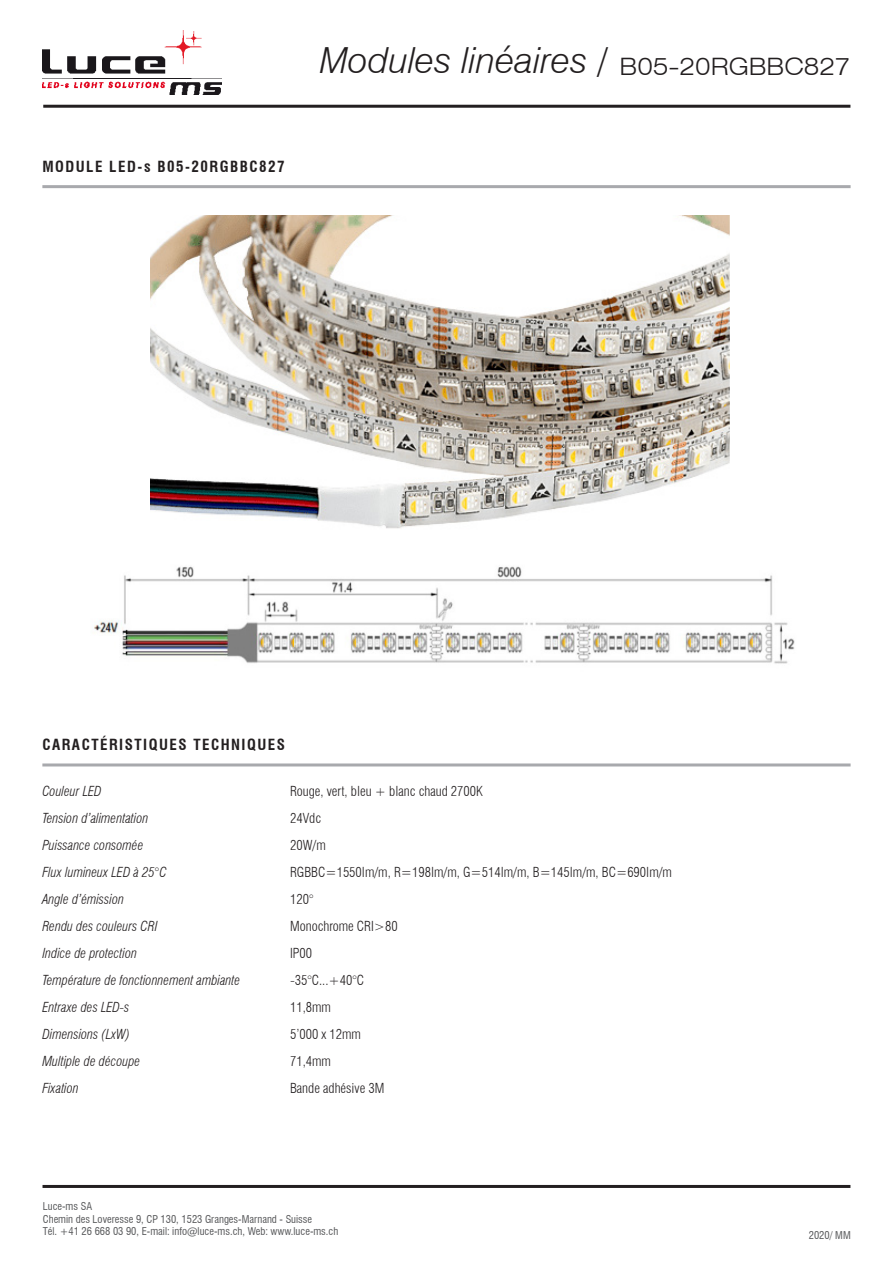
<style>
.page{position:relative;width:893px;height:1263px;background:#fff}
.page>*{position:absolute;margin:0;border:0;box-sizing:border-box;transform-origin:0 0}
.t1{font:italic 300 36px "Swiss 721 BT";color:#231f20}
.t2{font:300 expanded 24px "Swiss 721 BT";color:#231f20}
.t3{font:700 condensed 15px "Swiss 721 BT";letter-spacing:.1em;color:#231f20}
.t4{font:italic 300 condensed 13.5px "Swiss 721 BT";color:#231f20}
.t5{font:300 condensed 13.5px "Swiss 721 BT";color:#231f20}
.t6{font:condensed 10.5px "Swiss 721 BT";color:#57585a}
</style>
<div class="page">
<hr style="left:43px;top:105px;width:807px;height:3px;background:#231f20">
<img style="left:42px;top:30px;width:179px;height:64px">
<hr style="left:43px;top:1185px;width:807px;height:3px;background:#231f20">
<img style="left:151px;top:215px;width:578px;height:314px">
<hr style="left:42px;top:185px;width:809px;height:3px;background:#a8a9ad">
<hr style="left:42px;top:763px;width:809px;height:3px;background:#a8a9ad">
<img style="left:94px;top:566px;width:701px;height:98px">
<p class="t3" style="left:42px;top:157px;width:244px">MODULE LED-s B05-20RGBBC827</p>
<p class="t1" style="left:320px;top:39px;width:290px">Modules linéaires /</p>
<p class="t2" style="left:620px;top:52px;width:232px">B05-20RGBBC827</p>
<p class="t3" style="left:42px;top:735px;width:244px">CARACTÉRISTIQUES TECHNIQUES</p>
<p class="t4" style="left:42px;top:782px;width:61px">Couleur LED</p>
<p class="t4" style="left:42px;top:809px;width:107px">Tension d’alimentation</p>
<p class="t4" style="left:42px;top:836px;width:103px">Puissance consomée</p>
<p class="t4" style="left:42px;top:863px;width:126px">Flux lumineux LED à 25°C</p>
<p class="t4" style="left:42px;top:890px;width:83px">Angle d’émission</p>
<p class="t4" style="left:42px;top:917px;width:117px">Rendu des couleurs CRI</p>
<p class="t4" style="left:42px;top:944px;width:96px">Indice de protection</p>
<p class="t4" style="left:42px;top:971px;width:199px">Température de fonctionnement ambiante</p>
<p class="t4" style="left:42px;top:998px;width:88px">Entraxe des LED-s</p>
<p class="t4" style="left:42px;top:1025px;width:89px">Dimensions (LxW)</p>
<p class="t4" style="left:42px;top:1052px;width:99px">Multiple de découpe</p>
<p class="t4" style="left:42px;top:1079px;width:38px">Fixation</p>
<p class="t5" style="left:290px;top:782px;width:194px">Rouge, vert, bleu + blanc chaud 2700K</p>
<p class="t5" style="left:290px;top:809px;width:32px">24Vdc</p>
<p class="t5" style="left:290px;top:836px;width:37px">20W/m</p>
<p class="t5" style="left:290px;top:863px;width:383px">RGBBC=1550lm/m, R=198lm/m, G=514lm/m, B=145lm/m, BC=690lm/m</p>
<p class="t5" style="left:290px;top:890px;width:25px">120°</p>
<p class="t5" style="left:290px;top:917px;width:109px">Monochrome CRI&gt;80</p>
<p class="t5" style="left:290px;top:944px;width:24px">IP00</p>
<p class="t5" style="left:290px;top:971px;width:76px">-35°C...+40°C</p>
<p class="t5" style="left:290px;top:998px;width:42px">11,8mm</p>
<p class="t5" style="left:290px;top:1025px;width:72px">5’000 x 12mm</p>
<p class="t5" style="left:290px;top:1052px;width:42px">71,4mm</p>
<p class="t5" style="left:290px;top:1079px;width:96px">Bande adhésive 3M</p>
<p class="t6" style="left:43px;top:1200px;width:51px">Luce-ms SA</p>
<p class="t6" style="left:43px;top:1212px;width:271px">Chemin des Loveresse 9, CP 130, 1523 Granges-Marnand - Suisse</p>
<p class="t6" style="left:43px;top:1225px;width:297px">Tél. +41 26 668 03 90, E-mail: info@luce-ms.ch, Web: www.luce-ms.ch</p>
<p class="t6" style="left:809px;top:1229px;width:43px">2020/ MM</p>
</div>
